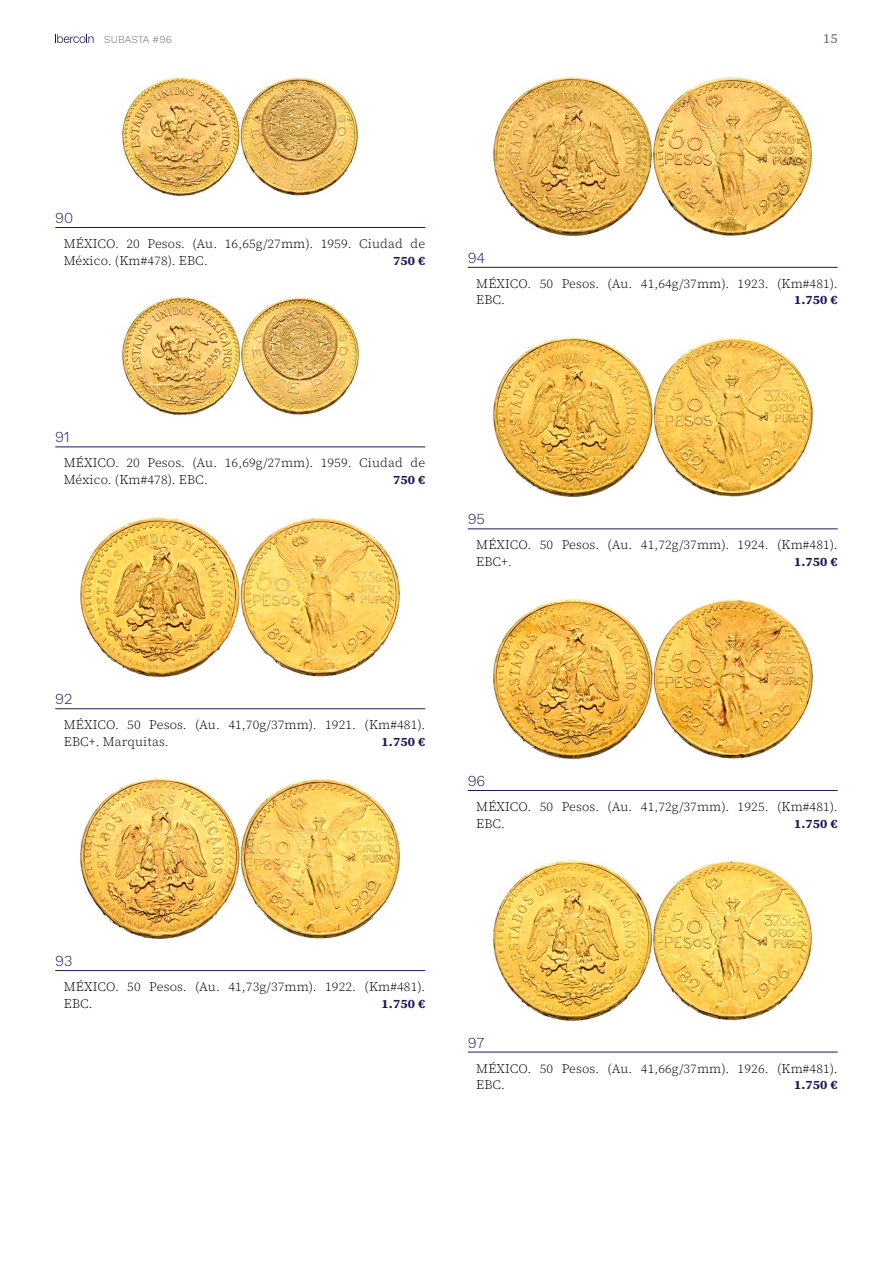
<style>
.page{position:relative;width:893px;height:1263px;background:#fff}
.page>*{position:absolute;margin:0;border:0;box-sizing:border-box;transform-origin:0 0}
.t1{font:300 15px "Work Sans";color:#1d1a57}
.t2{font:13.5px "Source Serif 4";color:#6e6e6e}
.t3{font:300 12.75px/16.5px "Source Serif 4";letter-spacing:.01em;color:#000}
.t4{font:700 12.75px "Source Serif 4";letter-spacing:.01em;color:#1d1a57}
.t5{font:300 10.5px "Work Sans";color:#6e6e6e}
</style>
<div class="page">
<hr style="left:55px;top:227px;width:370px;height:1px;background:#1d1a57">
<hr style="left:55px;top:447px;width:370px;height:1px;background:#1d1a57">
<hr style="left:55px;top:708px;width:370px;height:1px;background:#1d1a57">
<hr style="left:55px;top:970px;width:370px;height:1px;background:#1d1a57">
<img style="left:122px;top:77px;width:236px;height:120px">
<img style="left:121px;top:297px;width:238px;height:119px">
<img style="left:80px;top:517px;width:320px;height:160px">
<img style="left:80px;top:778px;width:320px;height:161px">
<hr style="left:468px;top:267px;width:370px;height:1px;background:#1d1a57">
<hr style="left:468px;top:529px;width:370px;height:1px;background:#1d1a57">
<hr style="left:468px;top:790px;width:370px;height:1px;background:#1d1a57">
<hr style="left:468px;top:1052px;width:370px;height:1px;background:#1d1a57">
<img style="left:493px;top:77px;width:319px;height:159px">
<img style="left:493px;top:337px;width:320px;height:161px">
<img style="left:493px;top:599px;width:320px;height:160px">
<img style="left:493px;top:860px;width:319px;height:161px">
<svg style="left:55px;top:34px;width:39px;height:9px"></svg>
<p class="t5" style="left:104px;top:32px;width:69px">SUBASTA #96</p>
<p class="t2" style="left:823px;top:30px;width:16px">15</p>
<p class="t1" style="left:55px;top:207px;width:19px">90</p>
<p class="t3" style="left:64px;top:236px;width:363px">MÉXICO. 20 Pesos. (Au. 16,65g/27mm). 1959. Ciudad de<br>México. (Km#478). EBC.</p>
<p class="t4" style="left:393px;top:251px;width:34px">750 €</p>
<p class="t1" style="left:468px;top:247px;width:19px">94</p>
<p class="t3" style="left:476px;top:276px;width:363px">MÉXICO. 50 Pesos. (Au. 41,64g/37mm). 1923. (Km#481).<br>EBC.</p>
<p class="t4" style="left:794px;top:291px;width:45px">1.750 €</p>
<p class="t1" style="left:55px;top:426px;width:16px">91</p>
<p class="t3" style="left:64px;top:455px;width:363px">MÉXICO. 20 Pesos. (Au. 16,69g/27mm). 1959. Ciudad de<br>México. (Km#478). EBC.</p>
<p class="t4" style="left:393px;top:471px;width:34px">750 €</p>
<p class="t1" style="left:468px;top:508px;width:19px">95</p>
<p class="t3" style="left:476px;top:537px;width:363px">MÉXICO. 50 Pesos. (Au. 41,72g/37mm). 1924. (Km#481).<br>EBC+.</p>
<p class="t4" style="left:794px;top:553px;width:45px">1.750 €</p>
<p class="t1" style="left:55px;top:688px;width:19px">92</p>
<p class="t3" style="left:64px;top:717px;width:363px">MÉXICO. 50 Pesos. (Au. 41,70g/37mm). 1921. (Km#481).<br>EBC+. Marquitas.</p>
<p class="t4" style="left:381px;top:733px;width:45px">1.750 €</p>
<p class="t1" style="left:468px;top:770px;width:19px">96</p>
<p class="t3" style="left:476px;top:799px;width:363px">MÉXICO. 50 Pesos. (Au. 41,72g/37mm). 1925. (Km#481).<br>EBC.</p>
<p class="t4" style="left:794px;top:814px;width:45px">1.750 €</p>
<p class="t1" style="left:55px;top:950px;width:18px">93</p>
<p class="t3" style="left:64px;top:979px;width:363px">MÉXICO. 50 Pesos. (Au. 41,73g/37mm). 1922. (Km#481).<br>EBC.</p>
<p class="t4" style="left:381px;top:994px;width:45px">1.750 €</p>
<p class="t1" style="left:468px;top:1031px;width:18px">97</p>
<p class="t3" style="left:476px;top:1060px;width:363px">MÉXICO. 50 Pesos. (Au. 41,66g/37mm). 1926. (Km#481).<br>EBC.</p>
<p class="t4" style="left:794px;top:1076px;width:45px">1.750 €</p>
</div>
